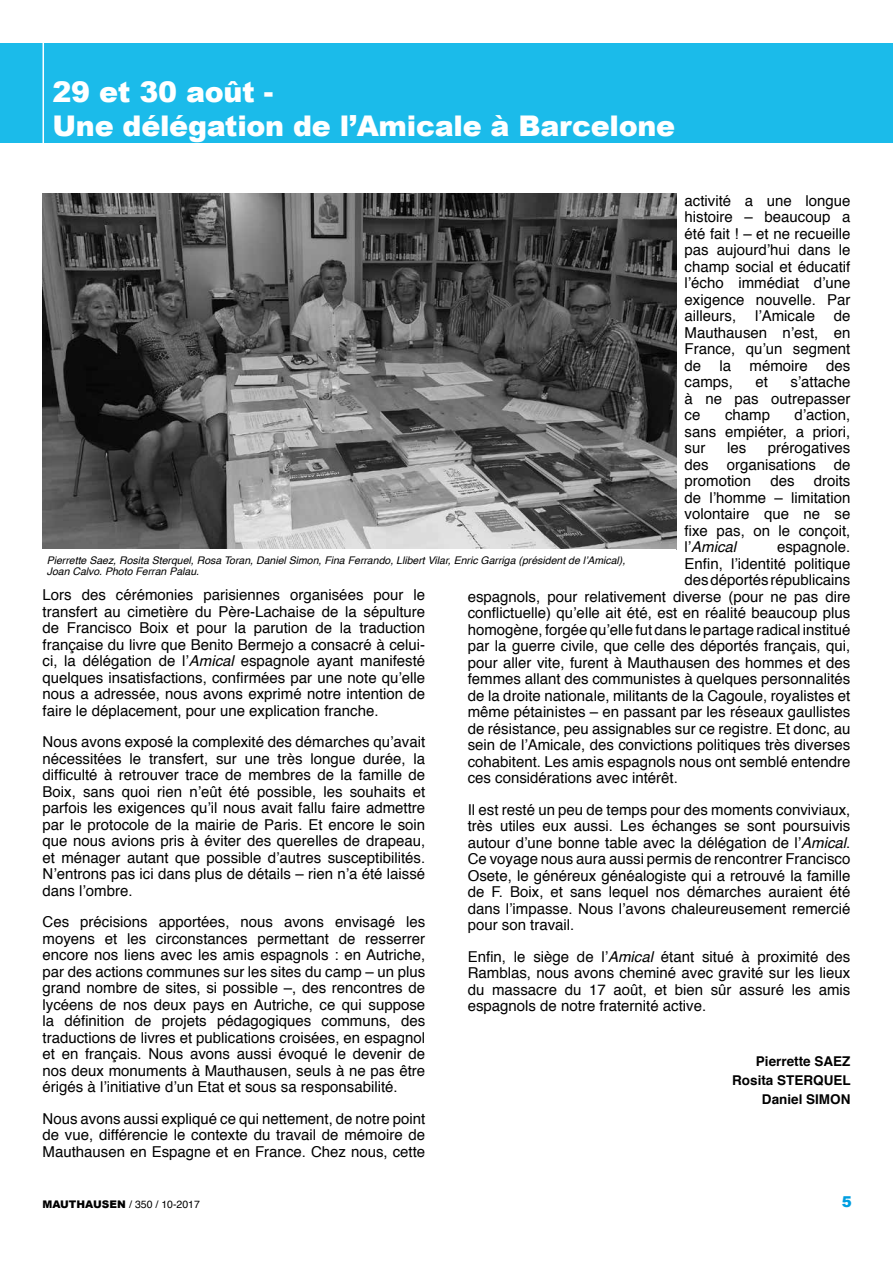
<style>
.page{position:relative;width:893px;height:1263px;background:#fff}
.page>*{position:absolute;margin:0;border:0;box-sizing:border-box;transform-origin:0 0}
.t1{font:900 28.5px/34.2px "Arial";letter-spacing:-.01em;color:#fff}
.t2{font:15px/16.5px "Helvetica";color:#000;text-align:justify}
.t3{font:900 15px "Arial";color:#009ee0}
.t4{font:700 13.5px/19px "Helvetica";color:#000;text-align:right}
.t5{font:italic 10.5px/11.6px "Helvetica";color:#000}
.t6{font:10.5px "Helvetica";color:#000}
.s1{font-style:italic}
.s2{font-family:"Arial";font-weight:900}
</style>
<div class="page">
<div style="left:0;top:43px;width:893px;height:99px;background:#1bbbea"></div>
<hr style="left:43px;top:26px;width:1px;height:143px;background:#fff">
<img style="left:43px;top:193px;width:633px;height:356px">
<h1 class="t1" style="left:53px;top:74px;width:624px">29 et 30 août -<br>Une délégation de l’Amicale à Barcelone</h1>
<p class="t2" style="left:685px;top:193px;width:167px">activité a une longue histoire – beaucoup a été fait ! – et ne recueille pas aujourd’hui dans le champ social et éducatif l’écho immédiat d’une exigence nouvelle. Par ailleurs, l’Amicale de Mauthausen n’est, en France, qu’un segment de la mémoire des camps,</p>
<p class="t2" style="left:685px;top:374px;width:167px;text-indent:106px">s’attache à ne pas outrepasser ce</p>
<p class="t2" style="left:755px;top:374px;width:14px">et</p>
<p class="t2" style="left:685px;top:407px;width:167px;text-indent:110px">d’action, sans empiéter, a priori, sur</p>
<p class="t2" style="left:725px;top:407px;width:47px">champ</p>
<p class="t2" style="left:685px;top:440px;width:167px;text-indent:83px">prérogatives des organisations de promotion</p>
<p class="t2" style="left:727px;top:440px;width:21px">les</p>
<p class="t2" style="left:685px;top:473px;width:167px;text-indent:129px">droits de l’homme – limitation volontaire que ne se fixe pas, on le conçoit, l’<span class="s1">Amical</span></p>
<p class="t2" style="left:770px;top:473px;width:26px">des</p>
<p class="t2" style="left:777px;top:539px;width:75px">espagnole.</p>
<p class="t2" style="left:685px;top:556px;width:167px">Enfin, l’identité politique</p>
<p class="t2" style="left:685px;top:572px;width:167px">des déportés républicains</p>
<p class="t2" style="left:468px;top:589px;width:384px">espagnols, pour relativement diverse (pour ne pas dire</p>
<p class="t2" style="left:468px;top:605px;width:384px">conflictuelle) qu’elle ait été, est en réalité beaucoup plus</p>
<p class="t2" style="left:468px;top:622px;width:384px">homogène, forgée qu’elle fut dans le partage radical institué</p>
<p class="t2" style="left:468px;top:638px;width:384px">par la guerre civile, que celle des déportés français, qui,</p>
<p class="t2" style="left:468px;top:655px;width:384px">pour aller vite, furent à Mauthausen des hommes et des</p>
<p class="t2" style="left:468px;top:671px;width:384px">femmes allant des communistes à quelques personnalités</p>
<p class="t2" style="left:468px;top:688px;width:384px">de la droite nationale, militants de la Cagoule, royalistes et</p>
<p class="t2" style="left:468px;top:704px;width:384px">même pétainistes – en passant par les réseaux gaullistes</p>
<p class="t2" style="left:468px;top:721px;width:384px">de résistance, peu assignables sur ce registre. Et donc, au</p>
<p class="t2" style="left:468px;top:737px;width:384px">sein de l’Amicale, des convictions politiques très diverses</p>
<p class="t2" style="left:468px;top:754px;width:384px">cohabitent. Les amis espagnols nous ont semblé entendre</p>
<p class="t2" style="left:468px;top:770px;width:212px">ces considérations avec intérêt.</p>
<p class="t2" style="left:468px;top:802px;width:384px">Il est resté un peu de temps pour des moments conviviaux, très utiles eux aussi. Les échanges se sont poursuivis autour d’une bonne table avec la délégation de l’<span class="s1">Amical</span>.<br>Ce voyage nous aura aussi permis de rencontrer Francisco Osete, le généreux généalogiste qui a retrouvé la famille de F. Boix, et sans lequel nos démarches auraient été dans l’impasse. Nous l’avons chaleureusement remercié pour son travail.</p>
<p class="t2" style="left:468px;top:949px;width:384px">Enfin, le siège de l’<span class="s1">Amical</span> étant situé à proximité des Ramblas, nous avons cheminé avec gravité sur les lieux du massacre du 17 août, et bien sûr assuré les amis espagnols de notre fraternité active.</p>
<p class="t5" style="left:47px;top:554px;width:580px">Pierrette Saez, Rosita Sterquel, Rosa Toran, Daniel Simon, Fina Ferrando, Llibert Vilar, Enric Garriga (président de l’Amical),<br>Joan Calvo. Photo Ferran Palau.</p>
<p class="t2" style="left:43px;top:587px;width:384px">Lors des cérémonies parisiennes organisées pour le transfert au cimetière du Père-Lachaise de la sépulture de Francisco Boix et pour la parution de la traduction française du livre que Benito Bermejo a consacré à celui&shy;ci, la délégation de l’<span class="s1">Amical</span> espagnole ayant manifesté quelques insatisfactions, confirmées par une note qu’elle nous a adressée, nous avons exprimé notre intention de faire le déplacement, pour une explication franche.</p>
<p class="t2" style="left:43px;top:734px;width:384px">Nous avons exposé la complexité des démarches qu’avait nécessitées le transfert, sur une très longue durée, la difficulté à retrouver trace de membres de la famille de Boix, sans quoi rien n’eût été possible, les souhaits et parfois les exigences qu’il nous avait fallu faire admettre par le protocole de la mairie de Paris. Et encore le soin que nous avions pris à éviter des querelles de drapeau, et ménager autant que possible d’autres susceptibilités.<br>N’entrons pas ici dans plus de détails – rien n’a été laissé dans l’ombre.</p>
<p class="t2" style="left:43px;top:914px;width:384px">Ces précisions apportées, nous avons envisagé les moyens et les circonstances permettant de resserrer encore nos liens avec les amis espagnols : en Autriche, par des actions communes sur les sites du camp – un plus grand nombre de sites, si possible –, des rencontres de lycéens de nos deux pays en Autriche, ce qui suppose la définition de projets pédagogiques communs, des traductions de livres et publications croisées, en espagnol et en français. Nous avons aussi évoqué le devenir de nos deux monuments à Mauthausen, seuls à ne pas être érigés à l’initiative d’un Etat et sous sa responsabilité.</p>
<p class="t2" style="left:43px;top:1111px;width:384px">Nous avons aussi expliqué ce qui nettement, de notre point de vue, différencie le contexte du travail de mémoire de Mauthausen en Espagne et en France. Chez nous, cette</p>
<p class="t6" style="left:43px;top:1196px;width:159px"><span class="s2">MAUTHAUSEN</span> / 350 / 10-2017</p>
<p class="t3" style="left:842px;top:1191px;width:12px">5</p>
<p class="t4" style="left:732px;top:1052px;width:120px">Pierrette SAEZ<br>Rosita STERQUEL<br>Daniel SIMON</p>
</div>
